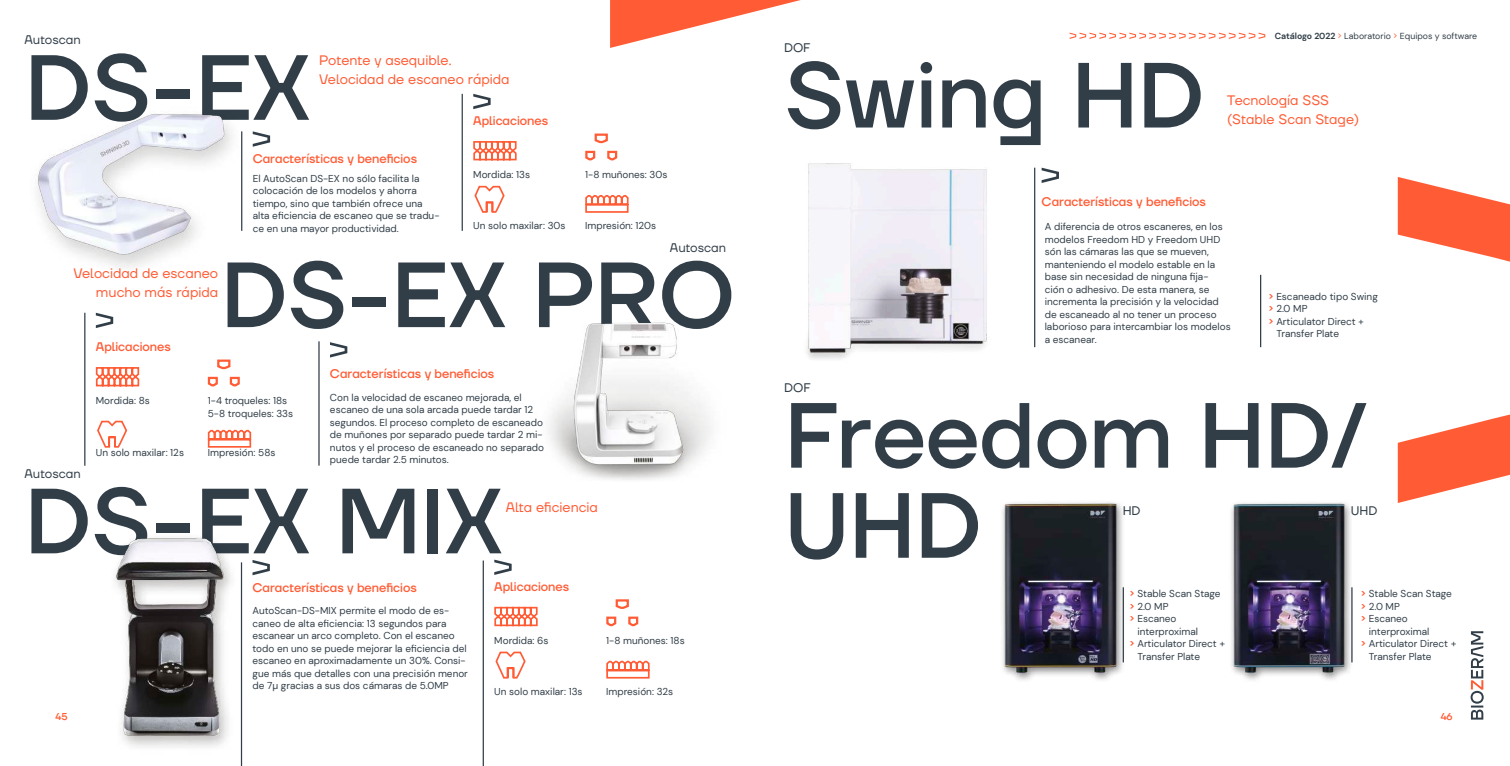
<style>
.page{position:relative;width:1510px;height:766px;background:#fff}
.page>*{position:absolute;margin:0;border:0;box-sizing:border-box;transform-origin:0 0}
.t1{font:500 92.25px/90px "TT Firs Neue";color:#313e48}
.t2{font:13.75px/18.8px "TT Firs Neue";color:#ff5c35}
.t3{font:500 12.5px "TT Firs Neue";color:#ff5c35}
.t4{font:12.5px "TT Firs Neue";color:#313e48}
.t5{font:10px/12.5px "DM Sans";color:#313e48}
.t6{font:500 10px "TT Firs Neue";color:#ff5c35}
.t7{font:8.75px "DM Sans";color:#313e48}
.s1{font-weight:700}
.s2{color:#ff5c35}
.s3{font-weight:700;color:#ff5c35}
</style>
<div class="page">
<svg style="left:1470px;top:631px;width:13px;height:88px"></svg>
<svg style="left:253px;top:131px;width:17px;height:16px"></svg>
<svg style="left:330px;top:342px;width:17px;height:15px"></svg>
<svg style="left:252px;top:560px;width:18px;height:15px"></svg>
<svg style="left:473px;top:94px;width:17px;height:15px"></svg>
<svg style="left:494px;top:559px;width:17px;height:15px"></svg>
<hr style="left:318px;top:341px;width:1px;height:124px;background:#313e48">
<hr style="left:241px;top:562px;width:1px;height:203px;background:#313e48">
<hr style="left:461px;top:94px;width:2px;height:137px;background:#313e48">
<hr style="left:482px;top:560px;width:2px;height:205px;background:#313e48">
<svg style="left:473px;top:141px;width:44px;height:20px"></svg>
<svg style="left:494px;top:606px;width:44px;height:21px"></svg>
<svg style="left:585px;top:133px;width:33px;height:28px"></svg>
<svg style="left:606px;top:599px;width:33px;height:28px"></svg>
<svg style="left:474px;top:185px;width:31px;height:28px"></svg>
<svg style="left:495px;top:651px;width:31px;height:28px"></svg>
<svg style="left:585px;top:195px;width:44px;height:18px"></svg>
<svg style="left:606px;top:660px;width:44px;height:19px"></svg>
<hr style="left:1034px;top:168px;width:1px;height:179px;background:#313e48">
<hr style="left:1260px;top:275px;width:1px;height:72px;background:#313e48">
<img style="left:549px;top:322px;width:162px;height:158px">
<svg style="left:96px;top:312px;width:17px;height:16px"></svg>
<hr style="left:84px;top:312px;width:1px;height:153px;background:#313e48">
<svg style="left:95px;top:367px;width:45px;height:20px"></svg>
<svg style="left:207px;top:359px;width:33px;height:28px"></svg>
<svg style="left:97px;top:420px;width:31px;height:28px"></svg>
<svg style="left:207px;top:429px;width:45px;height:19px"></svg>
<img style="left:115px;top:537px;width:128px;height:221px">
<img style="left:806px;top:163px;width:181px;height:196px">
<img style="left:1002px;top:502px;width:122px;height:178px">
<svg style="left:1041px;top:168px;width:18px;height:15px"></svg>
<svg style="left:1069px;top:33px;width:196px;height:6px"></svg>
<img style="left:37px;top:114px;width:216px;height:154px">
<svg style="left:610px;top:0;width:191px;height:48px"></svg>
<svg style="left:1397px;top:177px;width:112px;height:326px"></svg>
<img style="left:1231px;top:502px;width:122px;height:178px">
<p class="t4" style="left:25px;top:31px;width:58px">Autoscan</p>
<h1 class="t1" style="left:25px;top:42px;width:287px">DS-EX</h1>
<h2 class="t2" style="left:319px;top:51px;width:192px">Potente y asequible.<br>Velocidad de escaneo rápida</h2>
<p class="t3" style="left:473px;top:112px;width:76px">Aplicaciones</p>
<h2 class="t2" style="left:73px;top:263px;width:146px;text-align:right">Velocidad de escaneo mucho más rápida</h2>
<p class="t3" style="left:96px;top:338px;width:76px">Aplicaciones</p>
<p class="t3" style="left:253px;top:150px;width:166px">Características y beneficios</p>
<p class="t5" style="left:253px;top:172px;width:188px">El AutoScan DS-EX no sólo facilita la colocación de los modelos y ahorra tiempo, sino que también ofrece una alta eficiencia de escaneo que se tradu&shy;ce en una mayor productividad.</p>
<p class="t5" style="left:473px;top:168px;width:58px">Mordida: 13s</p>
<p class="t5" style="left:473px;top:219px;width:94px">Un solo maxilar: 30s</p>
<p class="t5" style="left:585px;top:168px;width:84px">1-8 muñones: 30s</p>
<p class="t5" style="left:585px;top:219px;width:72px">Impresión: 120s</p>
<p class="t4" style="left:670px;top:239px;width:58px">Autoscan</p>
<h1 class="t1" style="left:221px;top:249px;width:515px">DS-EX PRO</h1>
<p class="t3" style="left:330px;top:365px;width:166px">Características y beneficios</p>
<p class="t5" style="left:96px;top:394px;width:55px">Mordida: 8s</p>
<p class="t5" style="left:208px;top:394px;width:87px">1-4 troqueles: 18s<br>5-8 troqueles: 33s</p>
<p class="t5" style="left:96px;top:446px;width:90px">Un solo maxilar: 12s</p>
<p class="t5" style="left:208px;top:446px;width:69px">Impresión: 58s</p>
<p class="t5" style="left:330px;top:391px;width:216px">Con la velocidad de escaneo mejorada, el escaneo de una sola arcada puede tardar 12 segundos. El proceso completo de escaneado de muñones por separado puede tardar 2 mi&shy;nutos y el proceso de escaneado no separado puede tardar 2.5 minutos.</p>
<p class="t4" style="left:25px;top:464px;width:58px">Autoscan</p>
<h1 class="t1" style="left:25px;top:475px;width:479px">DS-EX MIX</h1>
<h2 class="t2" style="left:506px;top:498px;width:94px">Alta eficiencia</h2>
<p class="t3" style="left:252px;top:578px;width:166px">Características y beneficios</p>
<p class="t5" style="left:252px;top:604px;width:217px">AutoScan-DS-MIX permite el modo de es&shy;caneo de alta eficiencia: 13 segundos para escanear un arco completo. Con el escaneo todo en uno se puede mejorar la eficiencia del escaneo en aproximadamente un 30%. Consi&shy;gue más que detalles con una precisión menor de 7µ gracias a sus dos cámaras de 5.0MP</p>
<p class="t3" style="left:494px;top:578px;width:76px">Aplicaciones</p>
<p class="t5" style="left:494px;top:634px;width:56px">Mordida: 6s</p>
<p class="t5" style="left:494px;top:684px;width:90px">Un solo maxilar: 13s</p>
<p class="t5" style="left:606px;top:634px;width:80px">1-8 muñones: 18s</p>
<p class="t5" style="left:606px;top:684px;width:68px">Impresión: 32s</p>
<p class="t4" style="left:784px;top:39px;width:28px">DOF</p>
<h1 class="t1" style="left:784px;top:49px;width:421px">Swing HD</h1>
<p class="t3" style="left:1041px;top:193px;width:166px">Características y beneficios</p>
<p class="t7" style="left:1274px;top:30px;width:204px"><span class="s1">Catálogo 2022</span> <span class="s2">&gt;</span> Laboratorio <span class="s2">&gt;</span> Equipos y software</p>
<h2 class="t2" style="left:1227px;top:91px;width:134px">Tecnología SSS (Stable Scan Stage)</h2>
<p class="t4" style="left:784px;top:379px;width:28px">DOF</p>
<p class="t5" style="left:1044px;top:220px;width:187px">A diferencia de otros escaneres, en los modelos Freedom HD y Freedom UHD són las cámaras las que se mueven, manteniendo el modelo estable en la base sin necesidad de ninguna fija&shy;ción o adhesivo. De esta manera, se incrementa la precisión y la velocidad de escaneado al no tener un proceso laborioso para intercambiar los modelos a escanear.</p>
<p class="t5" style="left:1268px;top:290px;width:111px"><span class="s3">&gt;</span> Escaneado tipo Swing</p>
<p class="t5" style="left:1268px;top:302px;width:40px"><span class="s3">&gt;</span> 2.0 MP</p>
<p class="t5" style="left:1268px;top:315px;width:97px"><span class="s3">&gt;</span> Articulator Direct +</p>
<p class="t5" style="left:1276px;top:327px;width:64px">Transfer Plate</p>
<h1 class="t1" style="left:784px;top:389px;width:583px">Freedom HD/<br>UHD</h1>
<p class="t4" style="left:1122px;top:502px;width:19px">HD</p>
<p class="t4" style="left:1350px;top:502px;width:28px">UHD</p>
<p class="t5" style="left:1129px;top:587px;width:93px"><span class="s3">&gt;</span> Stable Scan Stage</p>
<p class="t5" style="left:1129px;top:599px;width:40px"><span class="s3">&gt;</span> 2.0 MP</p>
<p class="t5" style="left:1129px;top:612px;width:48px"><span class="s3">&gt;</span> Escaneo</p>
<p class="t5" style="left:1137px;top:624px;width:62px">interproximal</p>
<p class="t5" style="left:1129px;top:637px;width:97px"><span class="s3">&gt;</span> Articulator Direct +</p>
<p class="t5" style="left:1137px;top:649px;width:64px">Transfer Plate</p>
<p class="t5" style="left:1360px;top:587px;width:93px"><span class="s3">&gt;</span> Stable Scan Stage</p>
<p class="t5" style="left:1360px;top:599px;width:40px"><span class="s3">&gt;</span> 2.0 MP</p>
<p class="t5" style="left:1360px;top:612px;width:48px"><span class="s3">&gt;</span> Escaneo</p>
<p class="t5" style="left:1368px;top:624px;width:62px">interproximal</p>
<p class="t5" style="left:1360px;top:637px;width:97px"><span class="s3">&gt;</span> Articulator Direct +</p>
<p class="t5" style="left:1368px;top:649px;width:64px">Transfer Plate</p>
<p class="t6" style="left:56px;top:709px;width:13px">45</p>
<p class="t6" style="left:1440px;top:709px;width:14px">46</p>
</div>
